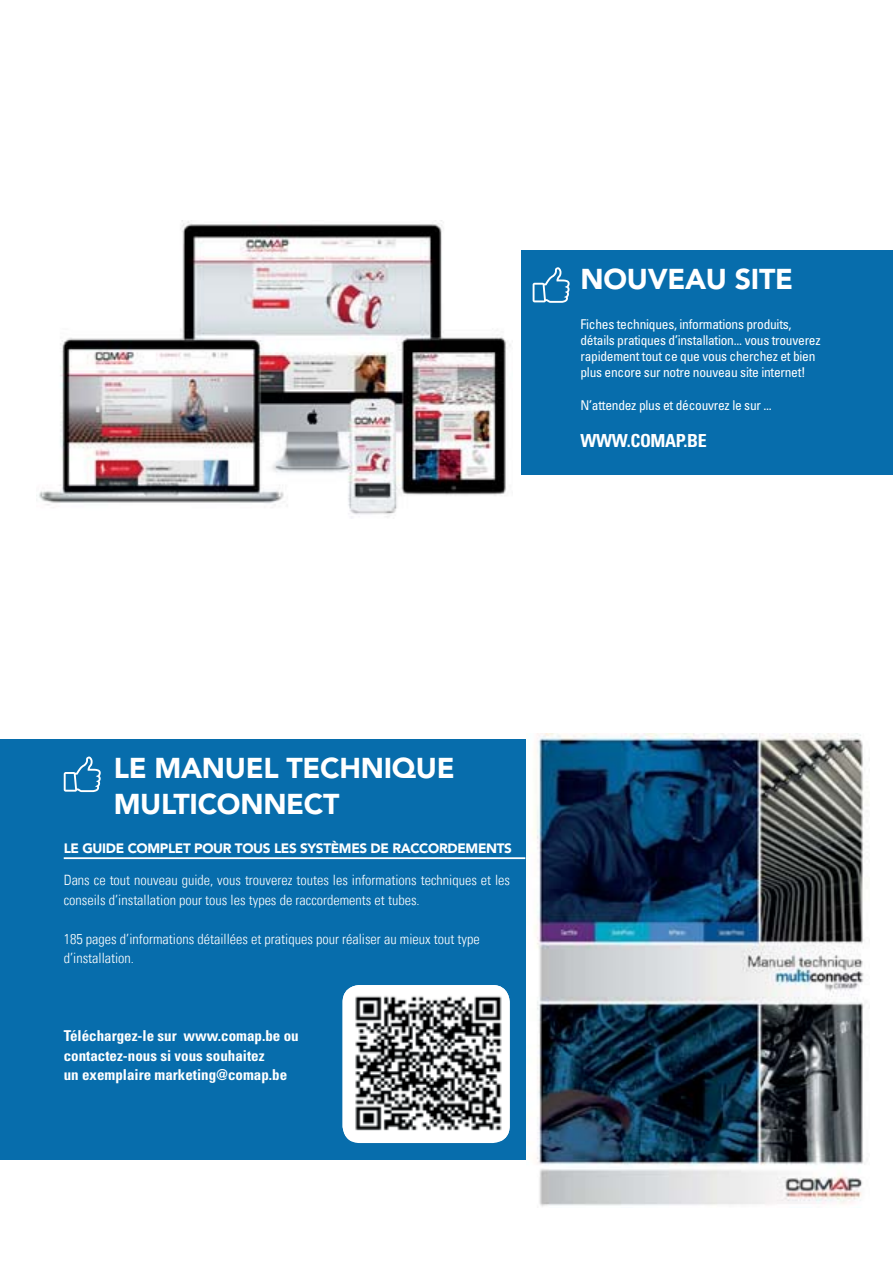
<style>
.page{position:relative;width:893px;height:1263px;background:#fff}
.page>*{position:absolute;margin:0;border:0;box-sizing:border-box;transform-origin:0 0}
.t1{font:900 28.5px/36.3px "Avenir LT Pro";letter-spacing:-.01em;color:#fff}
.t2{font:700 condensed 18px "Univers LT Pro";letter-spacing:-.02em;color:#fff}
.t3{font:700 condensed 15px/19.5px "Univers LT Pro";color:#fff}
.t4{font:14.25px/19.5px "Univers Com 47 Light Cond";color:#fff}
.t5{font:condensed 13.5px/16.2px "Univers LT Pro";letter-spacing:-.02em;color:#fff}
.t6{font:900 13.5px "Avenir LT Pro";letter-spacing:-.025em;color:#fff}
</style>
<div class="page">
<div style="left:474px;top:250px;width:419px;height:225px;background:#076dac"></div>
<div style="left:0;top:740px;width:526px;height:420px;background:#076dac"></div>
<hr style="left:64px;top:857px;width:461px;height:2px;background:#fff">
<svg style="left:533px;top:267px;width:37px;height:36px"></svg>
<svg style="left:64px;top:757px;width:37px;height:35px"></svg>
<img style="left:526px;top:733px;width:342px;height:474px">
<img style="left:36px;top:220px;width:476px;height:298px">
<img style="left:343px;top:985px;width:167px;height:156px">
<h1 class="t1" style="left:580px;top:263px;width:214px">NOUVEAU SITE</h1>
<p class="t5" style="left:580px;top:316px;width:242px">Fiches techniques, informations produits, détails pratiques d’installation... vous trouverez rapidement tout ce que vous cherchez et bien plus encore sur notre nouveau site internet!</p>
<p class="t5" style="left:580px;top:397px;width:193px">N’attendez plus et découvrez le sur ...</p>
<p class="t2" style="left:580px;top:433px;width:128px">WWW.COMAP.BE</p>
<h1 class="t1" style="left:114px;top:752px;width:342px">LE MANUEL TECHNIQUE<br>MULTICONNECT</h1>
<p class="t6" style="left:64px;top:843px;width:450px">LE GUIDE COMPLET POUR TOUS LES SYSTÈMES DE RACCORDEMENTS</p>
<p class="t4" style="left:64px;top:870px;width:448px">Dans ce tout nouveau guide, vous trouverez toutes les informations techniques et les conseils d’installation pour tous les types de raccordements et tubes.</p>
<p class="t4" style="left:64px;top:929px;width:417px">185 pages d’informations détaillées et pratiques pour réaliser au mieux tout type d’installation.</p>
<p class="t3" style="left:64px;top:1027px;width:236px">Téléchargez-le sur www.comap.be ou contactez-nous si vous souhaitez<br>un exemplaire marketing@comap.be</p>
</div>
